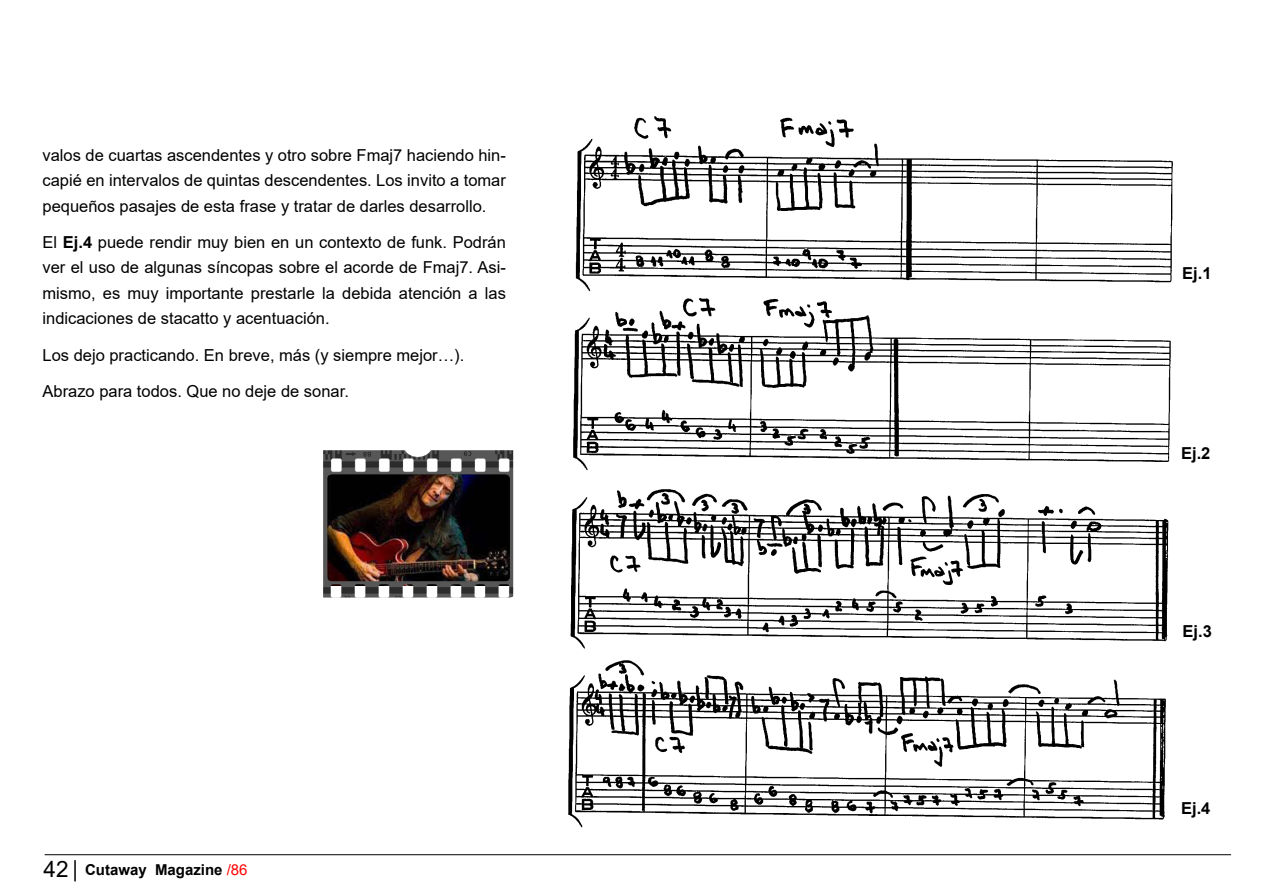
<style>
.page{position:relative;width:1263px;height:893px;background:#fff}
.page>*{position:absolute;margin:0;border:0;box-sizing:border-box;transform-origin:0 0}
.Titulares_pequeños{font:16.5px/25.5px "Arial";color:#000;text-align:justify}
.Titulares_pequeños-2{font:700 16.5px "Arial";color:#000}
.t1{font:700 15px "Arial";color:#000}
.s1{font-weight:700}
.s2{font-weight:400;font-size:22.5px}
.s3{font-weight:400;color:#f00}
</style>
<div class="page">
<hr style="left:74px;top:860px;width:2px;height:21px;background:#000">
<hr style="left:45px;top:854px;width:1186px;height:1px;background:#000">
<img style="left:569px;top:116px;width:604px;height:712px">
<img style="left:323px;top:450px;width:190px;height:148px">
<p class="Titulares_pequeños" style="left:43px;top:142px;width:465px">valos de cuartas ascendentes y otro sobre Fmaj7 haciendo hin&shy;capié en intervalos de quintas descendentes. Los invito a tomar pequeños pasajes de esta frase y tratar de darles desarrollo.</p>
<p class="Titulares_pequeños" style="left:43px;top:229px;width:465px">El <span class="s1">Ej.4</span> puede rendir muy bien en un contexto de funk. Podrán ver el uso de algunas síncopas sobre el acorde de Fmaj7. Asi&shy;mismo, es muy importante prestarle la debida atención a las indicaciones de stacatto y acentuación.</p>
<p class="Titulares_pequeños" style="left:43px;top:342px;width:423px">Los dejo practicando. En breve, más (y siempre mejor…).</p>
<p class="Titulares_pequeños" style="left:43px;top:378px;width:308px">Abrazo para todos. Que no deje de sonar.</p>
<p class="t1" style="left:44px;top:859px;width:206px"><span class="s2">42</span> Cutaway Magazine <span class="s3">/86</span></p>
<p class="Titulares_pequeños-2" style="left:1182px;top:262px;width:31px">Ej.1</p>
<p class="Titulares_pequeños-2" style="left:1181px;top:442px;width:31px">Ej.2</p>
<p class="Titulares_pequeños-2" style="left:1182px;top:620px;width:31px">Ej.3</p>
<p class="Titulares_pequeños-2" style="left:1181px;top:796px;width:31px">Ej.4</p>
</div>
